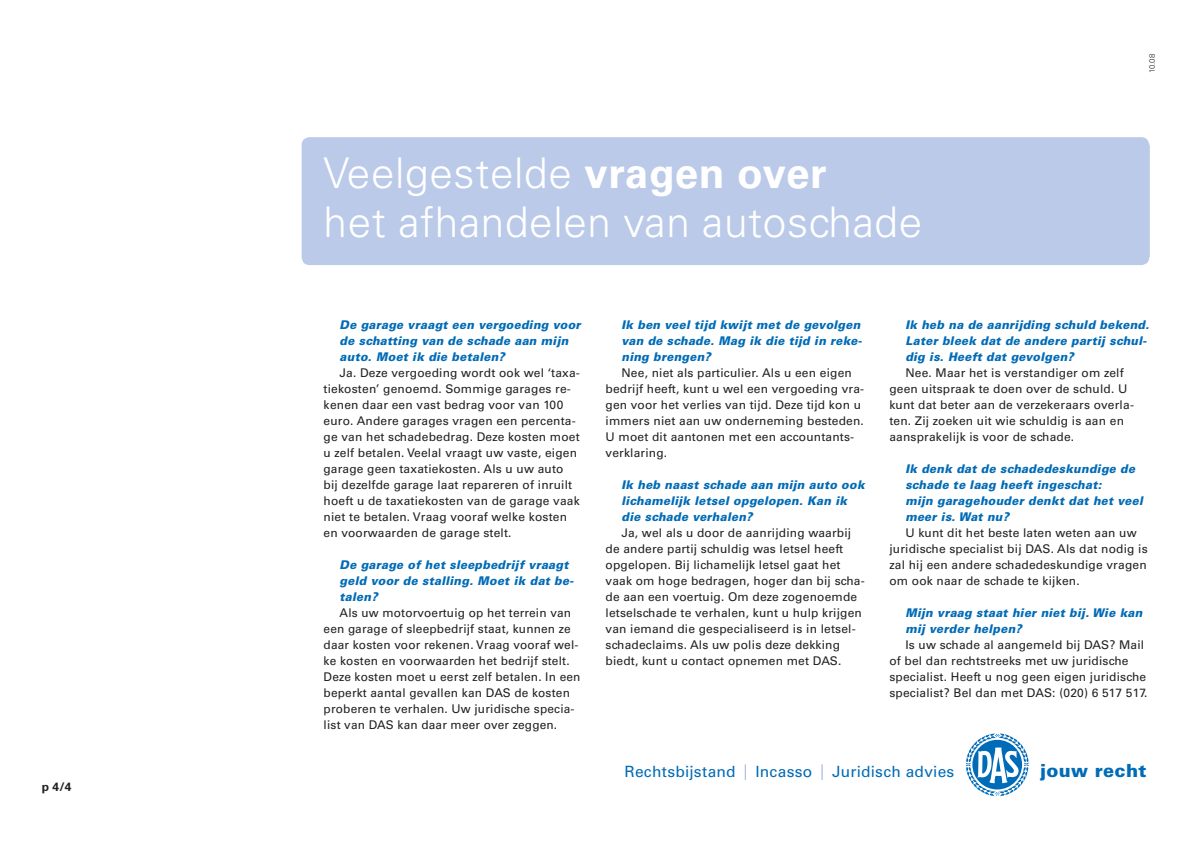
<style>
.page{position:relative;width:1191px;height:842px;background:#fff}
.page>*{position:absolute;margin:0;border:0;box-sizing:border-box;transform-origin:0 0}
.t1{font:300 42.3px/49.4px "Univers LT Std";letter-spacing:.015em;color:#fff}
.t2{font:900 18.1px "Univers LT Std";letter-spacing:.015em;color:#006bb6}
.t3{font:15.5px "Univers LT Std";letter-spacing:.015em;color:#006bb6}
.t4{font:12px/16px "Univers LT Std";letter-spacing:.015em;color:#231f20}
.t5{font:italic 900 12px/16px "Univers LT Std";letter-spacing:.025em;color:#006bb6;scale:.95 1}
.t6{font:700 12px "Univers LT Std";color:#231f20}
.t7{font:300 7.8px "Univers LT Std";color:#231f20}
.s1{font-weight:700}
.s2{font-weight:300;font-stretch:condensed;color:#7ea3d5}
</style>
<div class="page">
<svg style="left:965px;top:733px;width:64px;height:63px"></svg>
<div style="left:302px;top:137px;width:847px;height:128px;background:#bacae8;border-radius:8px"></div>
<p class="t6" style="left:42px;top:782px;width:31px">p 4/4</p>
<h1 class="t1" style="left:323px;top:151px;width:600px">Veelgestelde <span class="s1">vragen over<br></span>het afhandelen van autoschade</h1>
<p class="t7" style="left:1149px;top:73px;width:21px;rotate:-90deg">10.08</p>
<p class="t5" style="left:339px;top:317px;width:255px">De garage vraagt een vergoeding voor de schatting van de schade aan mijn auto. Moet ik die betalen?</p>
<p class="t4" style="left:323px;top:365px;width:258px;text-indent:16px">Ja. Deze vergoeding wordt ook wel ‘taxa&shy;tiekosten’ genoemd. Sommige garages re&shy;kenen daar een vast bedrag voor van 100 euro. Andere garages vragen een percenta&shy;ge van het schadebedrag. Deze kosten moet u zelf betalen. Veelal vraagt uw vaste, eigen garage geen taxatiekosten. Als u uw auto bij dezelfde garage laat repareren of inruilt hoeft u de taxatiekosten van de garage vaak niet te betalen. Vraag vooraf welke kosten en voorwaarden de garage stelt.</p>
<p class="t5" style="left:339px;top:557px;width:248px">De garage of het sleepbedrijf vraagt geld voor de stalling. Moet ik dat be&shy;talen?</p>
<p class="t4" style="left:323px;top:605px;width:258px;text-indent:16px">Als uw motorvoertuig op het terrein van een garage of sleepbedrijf staat, kunnen ze daar kosten voor rekenen. Vraag vooraf wel&shy;ke kosten en voorwaarden het bedrijf stelt.<br>Deze kosten moet u eerst zelf betalen. In een beperkt aantal gevallen kan DAS de kosten proberen te verhalen. Uw juridische specia&shy;list van DAS kan daar meer over zeggen.</p>
<p class="t5" style="left:621px;top:317px;width:255px">Ik ben veel tijd kwijt met de gevolgen van de schade. Mag ik die tijd in reke&shy;ning brengen?</p>
<p class="t4" style="left:605px;top:365px;width:260px;text-indent:16px">Nee, niet als particulier. Als u een eigen bedrijf heeft, kunt u wel een vergoeding vra&shy;gen voor het verlies van tijd. Deze tijd kon u immers niet aan uw onderneming besteden.<br>U moet dit aantonen met een accountants&shy;verklaring.</p>
<p class="t5" style="left:621px;top:477px;width:257px">Ik heb naast schade aan mijn auto ook lichamelijk letsel opgelopen. Kan ik die schade verhalen?</p>
<p class="t4" style="left:605px;top:525px;width:261px;text-indent:16px">Ja, wel als u door de aanrijding waarbij de andere partij schuldig was letsel heeft opgelopen. Bij lichamelijk letsel gaat het vaak om hoge bedragen, hoger dan bij scha&shy;de aan een voertuig. Om deze zogenoemde letselschade te verhalen, kunt u hulp krijgen van iemand die gespecialiseerd is in letsel&shy;schadeclaims. Als uw polis deze dekking biedt, kunt u contact opnemen met DAS.</p>
<p class="t5" style="left:905px;top:317px;width:258px">Ik heb na de aanrijding schuld bekend.<br>Later bleek dat de andere partij schul&shy;dig is. Heeft dat gevolgen?</p>
<p class="t4" style="left:889px;top:365px;width:246px;text-indent:16px">Nee. Maar het is verstandiger om zelf geen uitspraak te doen over de schuld. U kunt dat beter aan de verzekeraars overla&shy;ten. Zij zoeken uit wie schuldig is aan en aansprakelijk is voor de schade.</p>
<p class="t5" style="left:905px;top:461px;width:251px">Ik denk dat de schadedeskundige de schade te laag heeft ingeschat:<br>mijn garagehouder denkt dat het veel meer is. Wat nu?</p>
<p class="t4" style="left:889px;top:525px;width:260px;text-indent:16px">U kunt dit het beste laten weten aan uw juridische specialist bij DAS. Als dat nodig is zal hij een andere schadedeskundige vragen om ook naar de schade te kijken.</p>
<p class="t5" style="left:905px;top:605px;width:251px">Mijn vraag staat hier niet bij. Wie kan mij verder helpen?</p>
<p class="t4" style="left:889px;top:637px;width:259px;text-indent:16px">Is uw schade al aangemeld bij DAS? Mail of bel dan rechtstreeks met uw juridische specialist. Heeft u nog geen eigen juridische specialist? Bel dan met DAS: (020) 6 517 517.</p>
<p class="t3" style="left:624px;top:765px;width:331px">Rechtsbijstand <span class="s2">|</span> Incasso <span class="s2">|</span> Juridisch advies</p>
<h2 class="t2" style="left:1040px;top:763px;width:108px">jouw recht</h2>
</div>
